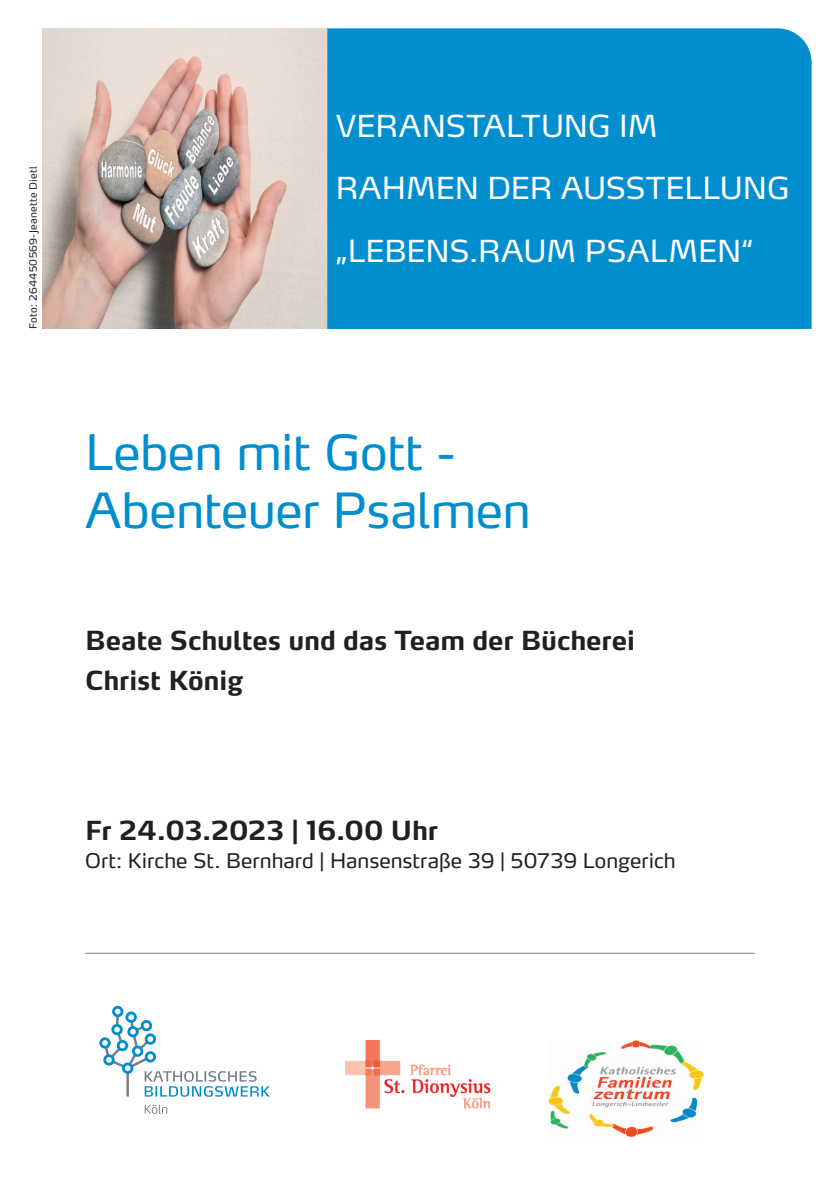
<style>
.page{position:relative;width:840px;height:1191px;background:#fff}
.page>*{position:absolute;margin:0;border:0;box-sizing:border-box;transform-origin:0 0}
.t1{font:48px/58px "Max OT";letter-spacing:-.015em;color:#008ecf}
.t2{font:30px/62.4px "Max OT";letter-spacing:-.005em;color:#fff}
.t3{font:700 26px/39.6px "Max OT";letter-spacing:-.01em;color:#231f20}
.t4{font:20px "Max OT";letter-spacing:.005em;color:#231f20}
.t5{font:10px "Max OT";letter-spacing:.02em;color:#231f20}
</style>
<div class="page">
<hr style="left:85px;top:952px;width:669px;height:1px;background:#727f8a">
<img style="left:43px;top:28px;width:284px;height:301px">
<div style="left:327px;top:28px;width:484px;height:301px;background:#008ecf"></div>
<img style="left:345px;top:1040px;width:146px;height:69px">
<img style="left:548px;top:1040px;width:155px;height:96px">
<svg style="left:99px;top:1005px;width:170px;height:91px"></svg>
<svg style="left:145px;top:1104px;width:22px;height:9px"></svg>
<p class="t5" style="left:27px;top:329px;width:164px;rotate:-90deg">Foto: 264450569-Jeanette Dietl</p>
<p class="t2" style="left:335px;top:94px;width:455px">VERANSTALTUNG IM<br>RAHMEN DER AUSSTELLUNG „LEBENS.RAUM PSALMEN“</p>
<h1 class="t1" style="left:85px;top:423px;width:447px">Leben mit Gott -<br>Abenteuer Psalmen</h1>
<p class="t3" style="left:85px;top:620px;width:551px">Beate Schultes und das Team der Bücherei<br>Christ König</p>
<p class="t3" style="left:85px;top:810px;width:354px">Fr 24.03.2023 | 16.00 Uhr</p>
<p class="t4" style="left:85px;top:848px;width:591px">Ort: Kirche St. Bernhard | Hansenstraße 39 | 50739 Longerich</p>
</div>
